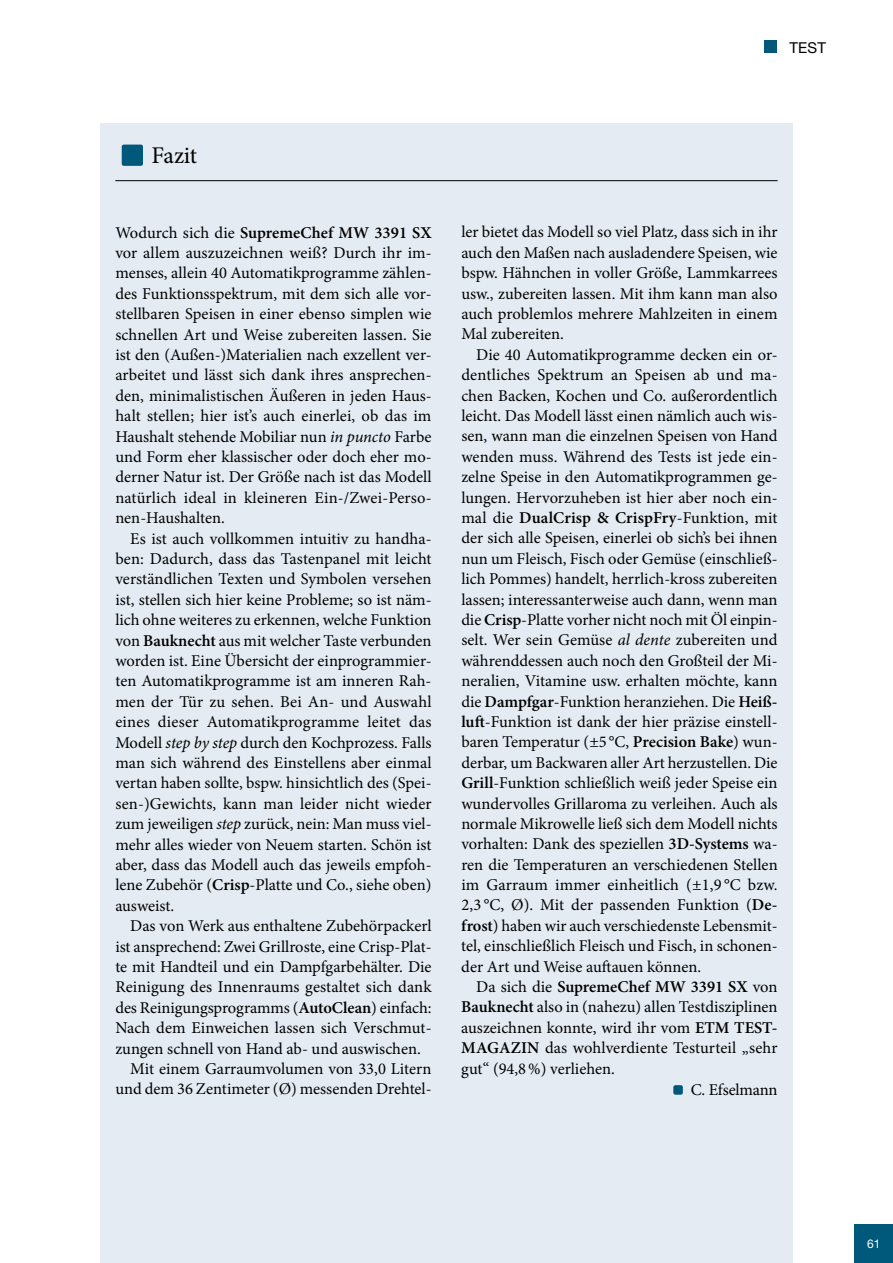
<style>
.page{position:relative;width:893px;height:1263px;background:#fff}
.page>*{position:absolute;margin:0;border:0;box-sizing:border-box;transform-origin:0 0}
.t1{font:24px "Minion Pro";letter-spacing:-.02em;color:#000}
.t2{font:16.5px/20.4px "Minion Pro";color:#000;text-align:justify}
.t3{font:600 16.5px "Minion Pro";color:#000}
.t4{font:15px "Helvetica Neue LT Std";color:#000}
.t5{font:12px "Helvetica Neue LT Std";color:#fff}
.s1{font-weight:600}
.s2{font-style:italic}
.s3{font-weight:400}
</style>
<div class="page">
<div style="left:100px;top:123px;width:692px;height:1140px;background:#e4ebf2"></div>
<hr style="left:115px;top:180px;width:663px;height:1px;background:#000">
<div style="left:122px;top:145px;width:21px;height:21px;background:#00587a;border-radius:2px"></div>
<div style="left:673px;top:1085px;width:10px;height:10px;background:#00587a;border-radius:2px"></div>
<div style="left:855px;top:1225px;width:38px;height:38px;background:#00587a"></div>
<svg style="left:764px;top:40px;width:12px;height:13px"></svg>
<p class="t4" style="left:789px;top:39px;width:38px">TEST</p>
<h1 class="t1" style="left:151px;top:140px;width:47px">Fazit</h1>
<p class="t2" style="left:115px;top:222px;width:318px">Wodurch sich die <span class="s1">SupremeChef MW 3391 SX </span>vor allem auszuzeichnen weiß? Durch ihr im&shy;menses, allein 40 Automatikprogramme zählen&shy;des Funktionsspektrum, mit dem sich alle vor&shy;stellbaren Speisen in einer ebenso simplen wie schnellen Art und Weise zubereiten lassen. Sie ist den (Außen-)Materialien nach exzellent ver&shy;arbeitet und lässt sich dank ihres ansprechen&shy;den, minimalistischen Äußeren in jeden Haus&shy;halt stellen; hier ist’s auch einerlei, ob das im Haushalt stehende Mobiliar nun <span class="s2">in puncto</span> Farbe und Form eher klassischer oder doch eher mo&shy;derner Natur ist. Der Größe nach ist das Modell natürlich ideal in kleineren Ein-/Zwei-Perso&shy;nen-Haushalten.</p>
<p class="t2" style="left:115px;top:528px;width:318px;text-indent:15px">Es ist auch vollkommen intuitiv zu handha&shy;ben: Dadurch, dass das Tastenpanel mit leicht verständlichen Texten und Symbolen versehen ist, stellen sich hier keine Probleme; so ist näm&shy;lich ohne weiteres zu erkennen, welche Funktion von <span class="s1">Bauknecht</span> aus mit welcher Taste verbunden worden ist. Eine Übersicht der einprogrammier&shy;ten Automatikprogramme ist am inneren Rah&shy;men der Tür zu sehen. Bei An- und Auswahl eines dieser Automatikprogramme leitet das Modell <span class="s2">step by step</span> durch den Kochprozess. Falls man sich während des Einstellens aber einmal vertan haben sollte, bspw. hinsichtlich des (Spei&shy;sen-)Gewichts, kann man leider nicht wieder zum jeweiligen <span class="s2">step</span> zurück, nein: Man muss viel&shy;mehr alles wieder von Neuem starten. Schön ist aber, dass das Modell auch das jeweils empfoh&shy;lene Zubehör (<span class="s1">Crisp</span>-Platte und Co., siehe oben) ausweist.</p>
<p class="t2" style="left:130px;top:916px;width:303px">Das von Werk aus enthaltene Zubehörpackerl</p>
<p class="t2" style="left:115px;top:936px;width:318px">ist ansprechend: Zwei Grillroste, eine Crisp-Plat-</p>
<p class="t2" style="left:115px;top:956px;width:318px">te mit Handteil und ein Dampfgarbehälter. Die</p>
<p class="t2" style="left:115px;top:977px;width:318px">Reinigung des Innenraums gestaltet sich dank</p>
<p class="t2" style="left:115px;top:997px;width:318px">des Reinigungsprogramms (<span class="s1">AutoClean</span>) einfach:</p>
<p class="t2" style="left:115px;top:1018px;width:318px">Nach dem Einweichen lassen sich Verschmut-</p>
<p class="t2" style="left:115px;top:1038px;width:307px">zungen schnell von Hand ab- und auswischen.</p>
<p class="t2" style="left:130px;top:1058px;width:303px">Mit einem Garraumvolumen von 33,0 Litern</p>
<p class="t2" style="left:115px;top:1079px;width:318px">und dem 36 Zentimeter (Ø) messenden Drehtel-</p>
<p class="t2" style="left:461px;top:222px;width:318px">ler bietet das Modell so viel Platz, dass sich in ihr auch den Maßen nach ausladendere Speisen, wie bspw. Hähnchen in voller Größe, Lammkarrees usw., zubereiten lassen. Mit ihm kann man also auch problemlos mehrere Mahlzeiten in einem Mal zubereiten.</p>
<p class="t2" style="left:461px;top:344px;width:318px;text-indent:15px">Die 40 Automatikprogramme decken ein or&shy;dentliches Spektrum an Speisen ab und ma&shy;chen Backen, Kochen und Co. außerordentlich leicht. Das Modell lässt einen nämlich auch wis&shy;sen, wann man die einzelnen Speisen von Hand wenden muss. Während des Tests ist jede ein&shy;zelne Speise in den Automatikprogrammen ge&shy;lungen. Hervorzuheben ist hier aber noch ein&shy;mal die <span class="s1">DualCrisp &amp; CrispFry</span>-Funktion, mit der sich alle Speisen, einerlei ob sich’s bei ihnen nun um Fleisch, Fisch oder Gemüse (einschließ&shy;lich Pommes) handelt, herrlich-kross zubereiten lassen; interessanterweise auch dann, wenn man die <span class="s1">Crisp</span>-Platte vorher nicht noch mit Öl einpin&shy;selt. Wer sein Gemüse <span class="s2">al dente</span> zubereiten und währenddessen auch noch den Großteil der Mi&shy;neralien, Vitamine usw. erhalten möchte, kann die <span class="s1">Dampfgar</span>-Funktion heranziehen. Die <span class="s1">Heiß&shy;luft</span>-Funktion ist dank der hier präzise einstell&shy;baren Temperatur (±5 °C, <span class="s1">Precision Bake</span>) wun&shy;derbar, um Backwaren aller Art herzustellen. Die <span class="s1">Grill</span>-Funktion schließlich weiß jeder Speise ein wundervolles Grillaroma zu verleihen. Auch als normale Mikrowelle ließ sich dem Modell nichts vorhalten: Dank des speziellen <span class="s1">3D-Systems</span> wa&shy;ren die Temperaturen an verschiedenen Stellen im Garraum immer einheitlich (±1,9 °C bzw.<br>2,3 °C, Ø). Mit der passenden Funktion (<span class="s1">De&shy;frost</span>) haben wir auch verschiedenste Lebensmit&shy;tel, einschließlich Fleisch und Fisch, in schonen&shy;der Art und Weise auftauen können.</p>
<p class="t3" style="left:476px;top:975px;width:303px"><span class="s3">Da sich die</span> SupremeChef MW 3391 SX <span class="s3">von</span></p>
<p class="t2" style="left:461px;top:997px;width:318px"><span class="s1">Bauknecht</span> also in (nahezu) allen Testdisziplinen</p>
<p class="t2" style="left:461px;top:1017px;width:318px">auszeichnen konnte, wird ihr vom <span class="s1">ETM TEST-</span></p>
<p class="t2" style="left:461px;top:1038px;width:318px"><span class="s1">MAGAZIN</span> das wohlverdiente Testurteil „sehr</p>
<p class="t2" style="left:461px;top:1058px;width:155px">gut“ (94,8%) verliehen.</p>
<p class="t2" style="left:691px;top:1079px;width:88px">C. Efselmann</p>
<p class="t5" style="left:867px;top:1237px;width:15px">61</p>
</div>
